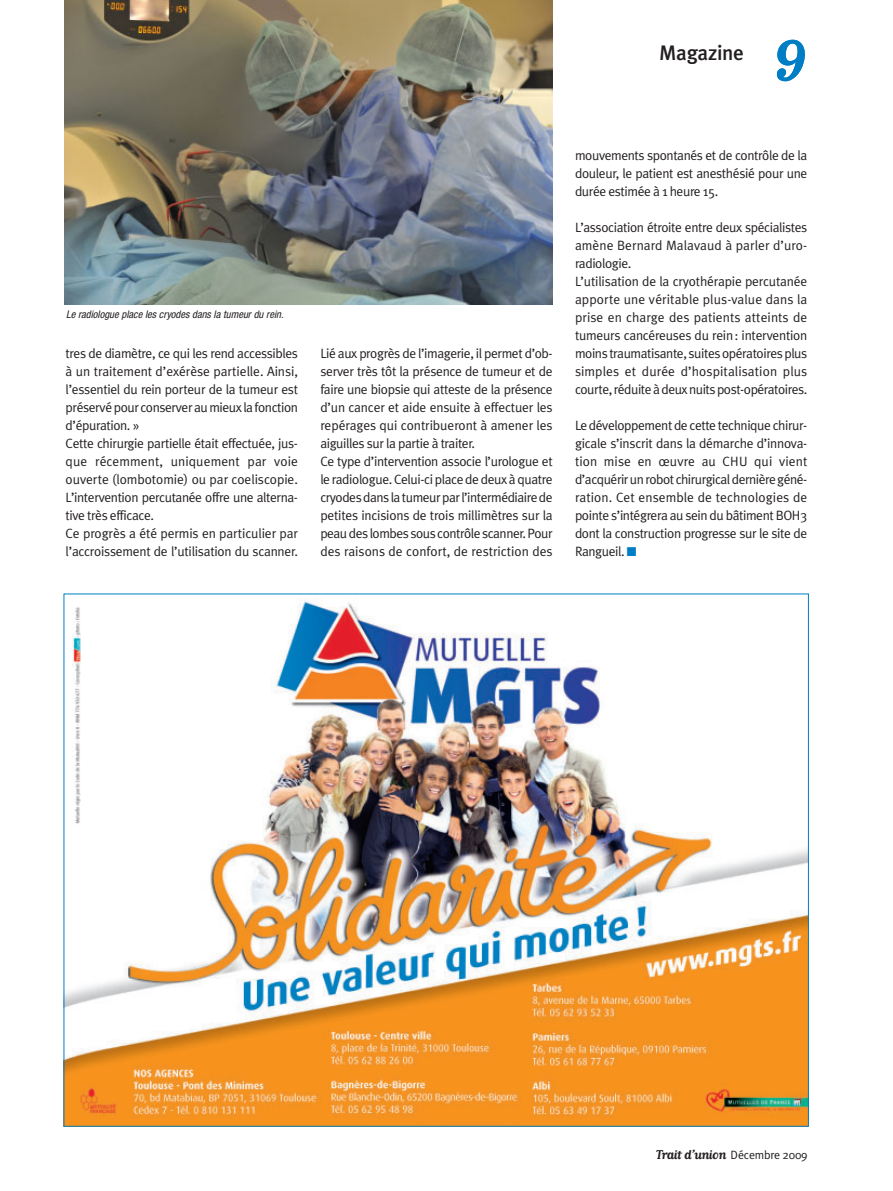
<style>
.page{position:relative;width:893px;height:1191px;background:#fff}
.page>*{position:absolute;margin:0;border:0;box-sizing:border-box;transform-origin:0 0}
.t1{font:700 67.5px "Matrix Script";color:#007ec5}
.t2{font:500 21px "Meta Plus";letter-spacing:-.015em;color:#231f20}
.t3{font:700 15px "Matrix Script";letter-spacing:-.04em;color:#231f20}
.t4{font:13.5px/18px "Meta Plus Normal";letter-spacing:-.025em;color:#231f20}
.t5{font:italic condensed 10.5px "Helvetica Neue";color:#231f20}
.s1{color:#007ec5}
.s2{font-family:"Meta Plus Normal";font-weight:400;font-size:12px}
</style>
<div class="page">
<img style="left:65px;top:1px;width:488px;height:303px">
<img style="left:66px;top:600px;width:741px;height:524px">
<h2 class="t2" style="left:659px;top:42px;width:86px">Magazine</h2>
<h1 class="t1" style="left:774px;top:7px;width:36px">9</h1>
<p class="t5" style="left:66px;top:310px;width:221px">Le radiologue place les cryodes dans la tumeur du rein.</p>
<p class="t4" style="left:66px;top:345px;width:234px">tres de diamètre, ce qui les rend accessibles à un traitement d’exérèse partielle. Ainsi, l’essentiel du rein porteur de la tumeur est préservé pour conserver au mieux la fonction d’épuration. »<br>Cette chirurgie partielle était effectuée, jus&shy;que récemment, uniquement par voie ouverte (lombotomie) ou par coeliscopie.<br>L’intervention percutanée offre une alterna&shy;tive très efficace.<br>Ce progrès a été permis en particulier par l’accroissement de l’utilisation du scanner.</p>
<p class="t4" style="left:320px;top:345px;width:234px">Lié aux progrès de l’imagerie, il permet d’ob&shy;server très tôt la présence de tumeur et de faire une biopsie qui atteste de la présence d’un cancer et aide ensuite à effectuer les repérages qui contribueront à amener les aiguilles sur la partie à traiter.<br>Ce type d’intervention associe l’urologue et le radiologue. Celui-ci place de deux à quatre cryodes dans la tumeur par l’intermédiaire de petites incisions de trois millimètres sur la peau des lombes sous contrôle scanner. Pour des raisons de confort, de restriction des</p>
<p class="t4" style="left:575px;top:147px;width:234px;text-align:justify">mouvements spontanés et de contrôle de la douleur, le patient est anesthésié pour une durée estimée à 1 heure 15.</p>
<p class="t4" style="left:575px;top:219px;width:234px">L’association étroite entre deux spécialistes amène Bernard Malavaud à parler d’uro&shy;radiologie.<br>L’utilisation de la cryothérapie percutanée apporte une véritable plus-value dans la prise en charge des patients atteints de tumeurs cancéreuses du rein: intervention moins traumatisante, suites opératoires plus simples et durée d’hospitalisation plus courte, réduite à deux nuits post-opératoires.</p>
<p class="t4" style="left:575px;top:417px;width:234px;text-align:justify">Le développement de cette technique chirur&shy;gicale s’inscrit dans la démarche d’innova&shy;tion mise en œuvre au CHU qui vient d’acquérir un robot chirurgical dernière géné&shy;ration. Cet ensemble de technologies de pointe s’intégrera au sein du bâtiment BOH3 dont la construction progresse sur le site de Rangueil. <span class="s1">■</span></p>
<p class="t3" style="left:656px;top:1145px;width:153px">Trait d’union <span class="s2">Décembre 2009</span></p>
</div>
